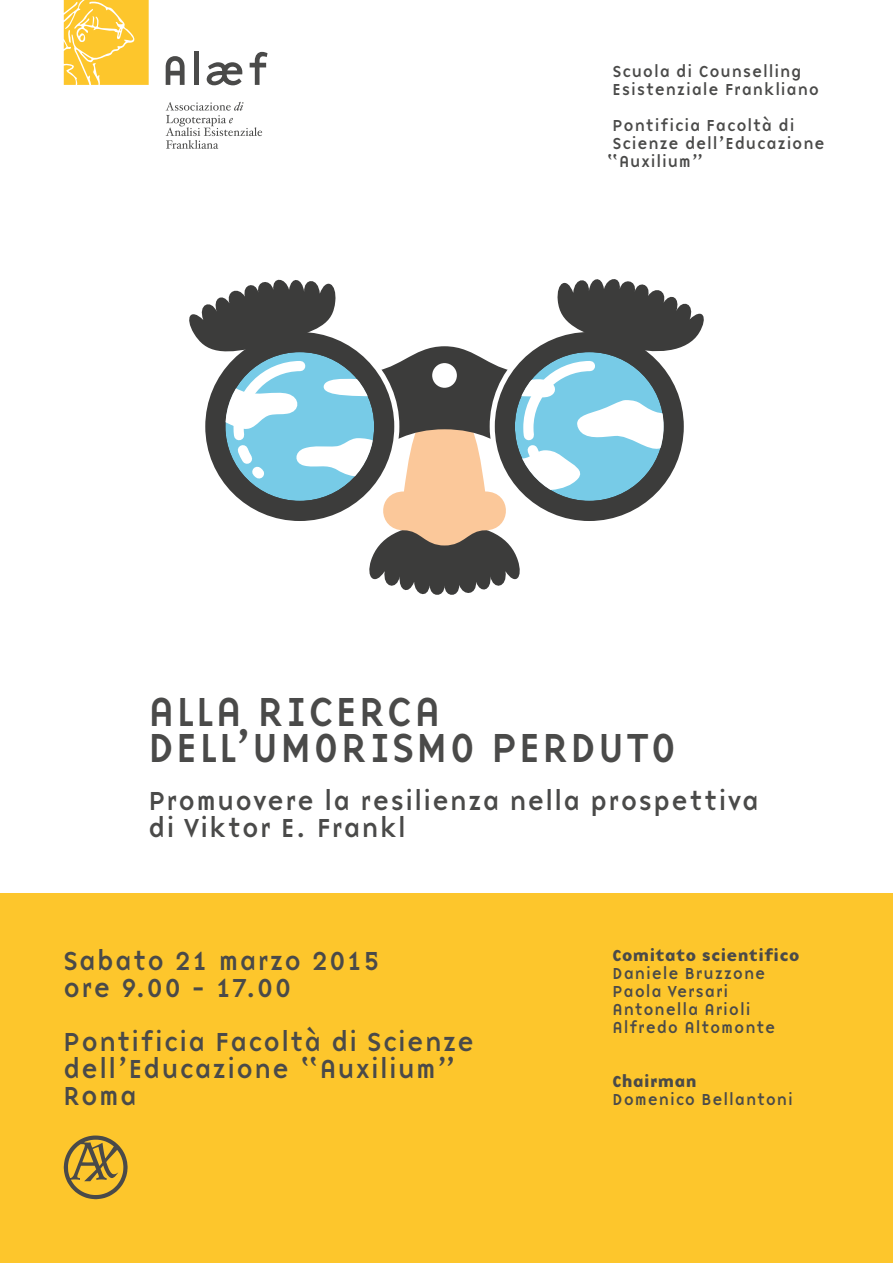
<style>
.page{position:relative;width:893px;height:1263px;background:#fff}
.page>*{position:absolute;margin:0;border:0;box-sizing:border-box;transform-origin:0 0}
.t1{font:42px/36px "Base Nine";color:#4a4a49}
.t2{font:27px/27px "Base Nine";color:#4a4a49}
.t3{font:16.5px/18px "Base Nine";letter-spacing:.01em;color:#4a4a49}
.t4{font:700 16.5px "Base Nine";letter-spacing:.015em;color:#4a4a49}
</style>
<div class="page">
<div style="left:0;top:893px;width:893px;height:370px;background:#fdc62c"></div>
<svg style="left:166px;top:56px;width:19px;height:29px"></svg>
<div style="left:194px;top:52px;width:5px;height:33px;background:#4a4a49"></div>
<svg style="left:207px;top:62px;width:36px;height:23px"></svg>
<svg style="left:250px;top:52px;width:18px;height:33px"></svg>
<svg style="left:64px;top:0;width:85px;height:85px;background:#fdcc45"></svg>
<svg style="left:166px;top:102px;width:96px;height:47px"></svg>
<svg style="left:411px;top:346px;width:67px;height:10px"></svg>
<svg style="left:203px;top:329px;width:194px;height:195px;fill:#3c3c3b"></svg>
<svg style="left:492px;top:329px;width:194px;height:195px;background:#5a5a59"></svg>
<div style="left:515px;top:352px;width:149px;height:149px;background:#77cbe7;border-radius:50%"></div>
<svg style="left:225px;top:375px;width:439px;height:220px"></svg>
<svg style="left:189px;top:279px;width:148px;height:77px"></svg>
<svg style="left:556px;top:279px;width:148px;height:77px"></svg>
<svg style="left:228px;top:356px;width:372px;height:132px"></svg>
<svg style="left:64px;top:1135px;width:64px;height:64px"></svg>
<p class="t3" style="left:612px;top:62px;width:209px">Scuola di Counselling<br>Esistenziale Frankliano</p>
<p class="t3" style="left:612px;top:116px;width:184px">Pontificia Facoltà di</p>
<p class="t3" style="left:612px;top:134px;width:214px">Scienze dell’Educazione</p>
<p class="t3" style="left:606px;top:152px;width:99px">“Auxilium”</p>
<h1 class="t1" style="left:148px;top:693px;width:531px">ALLA RICERCA<br>DELL’UMORISMO PERDUTO</h1>
<h2 class="t2" style="left:148px;top:787px;width:613px">Promuovere la resilienza nella prospettiva di Viktor E. Frankl</h2>
<h2 class="t2" style="left:63px;top:947px;width:319px">Sabato 21 marzo 2015 ore 9.00 - 17.00</h2>
<h2 class="t2" style="left:63px;top:1028px;width:413px">Pontificia Facoltà di Scienze dell’Educazione “Auxilium”<br>Roma</h2>
<p class="t4" style="left:612px;top:942px;width:189px">Comitato scientifico</p>
<p class="t3" style="left:612px;top:964px;width:165px">Daniele Bruzzone<br>Paola Versari<br>Antonella Arioli<br>Alfredo Altomonte</p>
<p class="t4" style="left:612px;top:1068px;width:86px">Chairman</p>
<p class="t3" style="left:612px;top:1090px;width:183px">Domenico Bellantoni</p>
</div>
